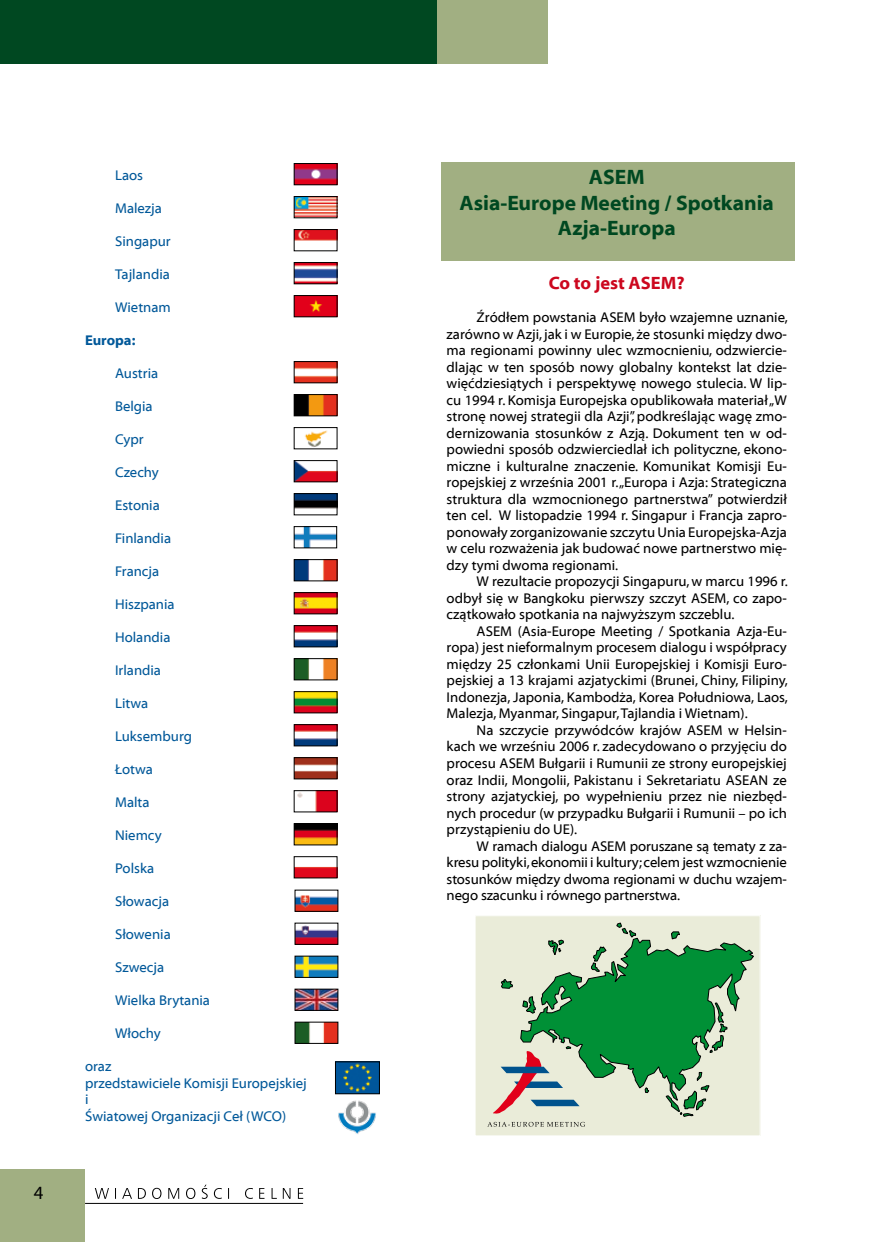
<style>
.page{position:relative;width:872px;height:1242px;background:#fff}
.page>*{position:absolute;margin:0;border:0;box-sizing:border-box;transform-origin:0 0}
.t1{font:21px/25.2px "Myriad Bd Web";color:#004821;text-align:center}
.t2{font:18px "Myriad Bd Web";color:#cc071e}
.t3{font:14.25px/16.5px "Myriad Web";color:#000;text-align:justify}
.t4{font:14.25px/16.5px "Myriad Web";color:#005899}
.t5{font:14.25px "Myriad Bd Web";color:#005899}
</style>
<div class="page">
<div style="left:437px;top:0;width:110px;height:64px;background:#a1af82"></div>
<div style="left:0;top:0;width:437px;height:64px;background:#004821"></div>
<div style="left:0;top:1169px;width:85px;height:73px;background:#a1af82"></div>
<svg style="left:95px;top:1184px;width:208px;height:15px"></svg>
<hr style="left:85px;top:1203px;width:218px;height:1px;background:#000">
<div style="left:441px;top:163px;width:353px;height:98px;background:#a1af82"></div>
<img style="left:296px;top:165px;width:39px;height:18px">
<div style="left:294px;top:163px;width:43px;height:22px;border:1px solid #000"></div>
<img style="left:296px;top:198px;width:39px;height:18px">
<div style="left:294px;top:196px;width:43px;height:22px;border:1px solid #000"></div>
<img style="left:296px;top:231px;width:39px;height:10px">
<div style="left:294px;top:229px;width:43px;height:22px;border:1px solid #000"></div>
<img style="left:296px;top:264px;width:39px;height:18px">
<div style="left:294px;top:262px;width:43px;height:22px;border:1px solid #000"></div>
<img style="left:296px;top:297px;width:39px;height:18px">
<div style="left:294px;top:295px;width:43px;height:22px;border:1px solid #000"></div>
<img style="left:296px;top:363px;width:39px;height:18px">
<div style="left:294px;top:361px;width:43px;height:22px;border:1px solid #000"></div>
<img style="left:296px;top:396px;width:39px;height:18px">
<div style="left:294px;top:394px;width:43px;height:22px;border:1px solid #000"></div>
<img style="left:304px;top:430px;width:24px;height:17px">
<div style="left:294px;top:427px;width:43px;height:22px;border:1px solid #000"></div>
<img style="left:296px;top:462px;width:39px;height:18px">
<div style="left:294px;top:460px;width:43px;height:22px;border:1px solid #000"></div>
<img style="left:296px;top:495px;width:39px;height:14px">
<div style="left:294px;top:493px;width:43px;height:22px;border:1px solid #000"></div>
<img style="left:296px;top:528px;width:39px;height:18px">
<div style="left:294px;top:526px;width:43px;height:22px;border:1px solid #000"></div>
<img style="left:296px;top:561px;width:39px;height:18px">
<div style="left:294px;top:559px;width:43px;height:22px;border:1px solid #000"></div>
<img style="left:296px;top:594px;width:39px;height:18px">
<div style="left:294px;top:592px;width:43px;height:22px;border:1px solid #000"></div>
<img style="left:296px;top:627px;width:39px;height:18px">
<div style="left:294px;top:625px;width:43px;height:22px;border:1px solid #000"></div>
<img style="left:296px;top:660px;width:39px;height:18px">
<div style="left:294px;top:658px;width:43px;height:22px;border:1px solid #000"></div>
<img style="left:296px;top:693px;width:39px;height:18px">
<div style="left:294px;top:691px;width:43px;height:22px;border:1px solid #000"></div>
<img style="left:296px;top:726px;width:39px;height:18px">
<div style="left:294px;top:724px;width:43px;height:22px;border:1px solid #000"></div>
<img style="left:296px;top:759px;width:39px;height:18px">
<div style="left:294px;top:757px;width:43px;height:22px;border:1px solid #000"></div>
<img style="left:297px;top:792px;width:38px;height:18px">
<div style="left:294px;top:790px;width:43px;height:22px;border:1px solid #000"></div>
<img style="left:296px;top:825px;width:39px;height:18px">
<div style="left:294px;top:823px;width:43px;height:22px;border:1px solid #000"></div>
<img style="left:296px;top:867px;width:39px;height:9px">
<div style="left:294px;top:856px;width:43px;height:22px;border:1px solid #000"></div>
<img style="left:297px;top:895px;width:39px;height:14px">
<img style="left:297px;top:925px;width:39px;height:17px">
<img style="left:297px;top:958px;width:39px;height:17px">
<img style="left:297px;top:991px;width:39px;height:17px">
<div style="left:295px;top:989px;width:43px;height:21px;border:1px solid #000"></div>
<img style="left:297px;top:1024px;width:39px;height:17px">
<div style="left:477px;top:917px;width:281px;height:217px;background:#eaecd9"></div>
<svg style="left:487px;top:922px;width:267px;height:204px;background:#8fbf97"></svg>
<div style="left:475px;top:915px;width:285px;height:221px;border:1px solid #fff"></div>
<img style="left:337px;top:1063px;width:40px;height:29px">
<div style="left:335px;top:1061px;width:44px;height:33px;border:1px solid #000"></div>
<img style="left:338px;top:1100px;width:38px;height:34px">
<p class="t4" style="left:115px;top:167px;width:30px">Laos</p>
<p class="t4" style="left:115px;top:200px;width:48px">Malezja</p>
<p class="t4" style="left:115px;top:233px;width:57px">Singapur</p>
<p class="t4" style="left:115px;top:266px;width:56px">Tajlandia</p>
<p class="t4" style="left:115px;top:299px;width:57px">Wietnam</p>
<p class="t5" style="left:85px;top:332px;width:52px">Europa:</p>
<p class="t4" style="left:115px;top:365px;width:45px">Austria</p>
<p class="t4" style="left:115px;top:398px;width:39px">Belgia</p>
<p class="t4" style="left:115px;top:431px;width:30px">Cypr</p>
<p class="t4" style="left:115px;top:464px;width:45px">Czechy</p>
<p class="t4" style="left:115px;top:497px;width:46px">Estonia</p>
<p class="t4" style="left:115px;top:530px;width:58px">Finlandia</p>
<p class="t4" style="left:115px;top:563px;width:46px">Francja</p>
<p class="t4" style="left:115px;top:596px;width:61px">Hiszpania</p>
<p class="t4" style="left:115px;top:629px;width:57px">Holandia</p>
<p class="t4" style="left:115px;top:662px;width:47px">Irlandia</p>
<p class="t4" style="left:115px;top:695px;width:35px">Litwa</p>
<p class="t4" style="left:115px;top:728px;width:78px">Luksemburg</p>
<p class="t4" style="left:115px;top:761px;width:39px">Łotwa</p>
<p class="t4" style="left:115px;top:794px;width:36px">Malta</p>
<p class="t4" style="left:115px;top:827px;width:48px">Niemcy</p>
<p class="t4" style="left:115px;top:860px;width:41px">Polska</p>
<p class="t4" style="left:115px;top:893px;width:56px">Słowacja</p>
<p class="t4" style="left:115px;top:926px;width:57px">Słowenia</p>
<p class="t4" style="left:115px;top:959px;width:51px">Szwecja</p>
<p class="t4" style="left:115px;top:992px;width:96px">Wielka Brytania</p>
<p class="t4" style="left:115px;top:1025px;width:47px">Włochy</p>
<p class="t4" style="left:85px;top:1058px;width:223px">oraz<br>przedstawiciele Komisji Europejskiej i<br>Światowej Organizacji Ceł (WCO)</p>
<h1 class="t1" style="left:459px;top:165px;width:316px">ASEM<br>Asia-Europe Meeting / Spotkania<br>Azja-Europa</h1>
<p class="t2" style="left:549px;top:273px;width:137px">Co to jest ASEM?</p>
<p class="t3" style="left:446px;top:310px;width:343px;text-indent:30px">Źródłem powstania ASEM było wzajemne uznanie, zarówno w Azji, jak i w Europie, że stosunki między dwo&shy;ma regionami powinny ulec wzmocnieniu, odzwiercie&shy;dlając w ten sposób nowy globalny kontekst lat dzie&shy;więćdziesiątych i perspektywę nowego stulecia. W lip&shy;cu 1994 r. Komisja Europejska opublikowała materiał „W stronę nowej strategii dla Azji”, podkreślając wagę zmo&shy;dernizowania stosunków z Azją. Dokument ten w od&shy;powiedni sposób odzwierciedlał ich polityczne, ekono&shy;miczne i kulturalne znaczenie. Komunikat Komisji Eu&shy;ropejskiej z września 2001 r. „Europa i Azja: Strategiczna struktura dla wzmocnionego partnerstwa” potwierdził ten cel. W listopadzie 1994 r. Singapur i Francja zapro&shy;ponowały zorganizowanie szczytu Unia Europejska-Azja w celu rozważenia jak budować nowe partnerstwo mię&shy;dzy tymi dwoma regionami.</p>
<p class="t3" style="left:446px;top:574px;width:343px;text-indent:30px">W rezultacie propozycji Singapuru, w marcu 1996 r. odbył się w Bangkoku pierwszy szczyt ASEM, co zapo&shy;czątkowało spotkania na najwyższym szczeblu.</p>
<p class="t3" style="left:446px;top:623px;width:343px;text-indent:30px">ASEM (Asia-Europe Meeting / Spotkania Azja-Eu&shy;ropa) jest nieformalnym procesem dialogu i współpracy między 25 członkami Unii Europejskiej i Komisji Euro&shy;pejskiej a 13 krajami azjatyckimi (Brunei, Chiny, Filipiny, Indonezja, Japonia, Kambodża, Korea Południowa, Laos, Malezja, Myanmar, Singapur, Tajlandia i Wietnam).</p>
<p class="t3" style="left:446px;top:722px;width:342px;text-indent:30px">Na szczycie przywódców krajów ASEM w Helsin&shy;kach we wrześniu 2006 r. zadecydowano o przyjęciu do procesu ASEM Bułgarii i Rumunii ze strony europejskiej oraz Indii, Mongolii, Pakistanu i Sekretariatu ASEAN ze strony azjatyckiej, po wypełnieniu przez nie niezbęd&shy;nych procedur (w przypadku Bułgarii i Rumunii – po ich przystąpieniu do UE).</p>
<p class="t3" style="left:446px;top:838px;width:342px;text-indent:30px">W ramach dialogu ASEM poruszane są tematy z za&shy;kresu polityki, ekonomii i kultury; celem jest wzmocnienie stosunków między dwoma regionami w duchu wzajem&shy;nego szacunku i równego partnerstwa.</p>
</div>
